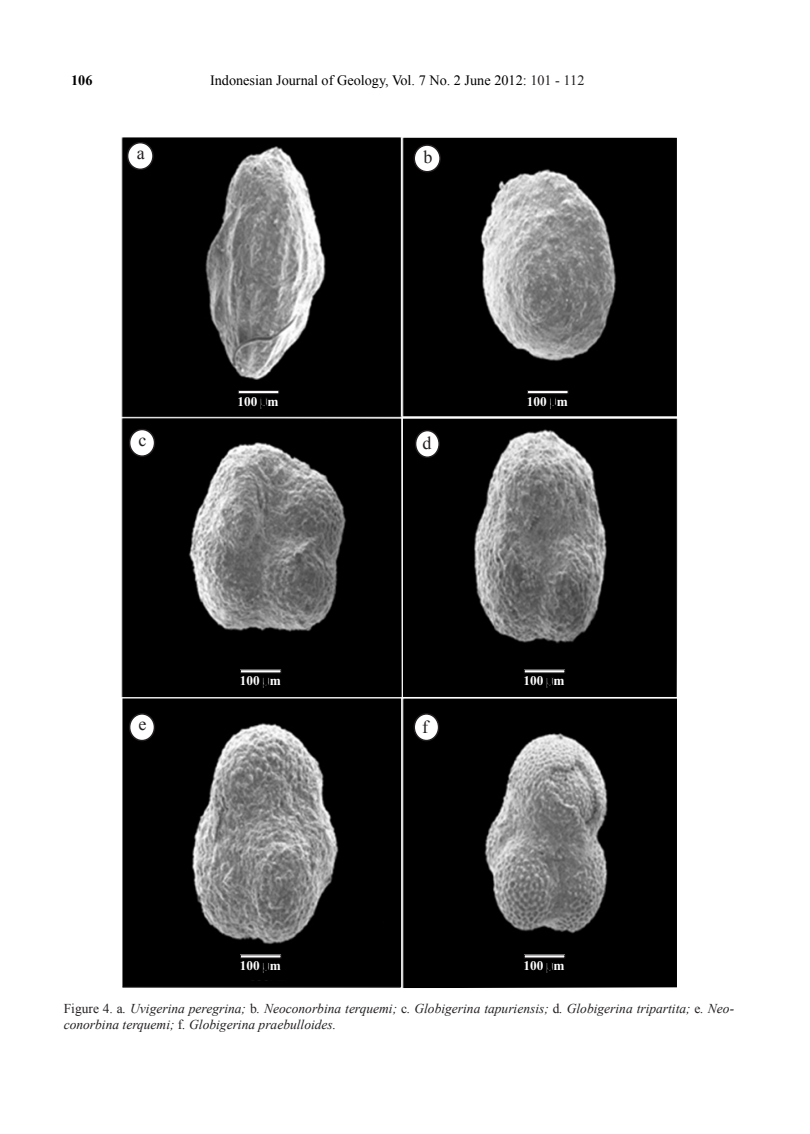
<style>
.page{position:relative;width:810px;height:1134px;background:#fff}
.page>*{position:absolute;margin:0;border:0;box-sizing:border-box;transform-origin:0 0}
.t1{font:18px "Times New Roman";color:#231f20}
.t2{font:14.25px "Times New Roman";color:#000}
.t3{font:700 14.25px "Times New Roman";color:#000}
.t4{font:italic 13.5px/16.2px "Times New Roman";color:#231f20}
.t5{font:700 13.35px "Times New Roman";color:#fff}
.s1{color:#231f20}
.s2{font-style:normal}
</style>
<div class="page">
<img style="left:121px;top:137px;width:556px;height:561px">
<img style="left:122px;top:698px;width:555px;height:290px">
<div style="left:223px;top:381px;width:73px;height:34px;background:#000"></div>
<div style="left:223px;top:380px;width:73px;height:35px;border:1px solid #000"></div>
<div style="left:238px;top:390px;width:41px;height:4px;border:1px solid #231f20"></div>
<svg style="left:260px;top:397px;width:8px;height:12px"></svg>
<div style="left:225px;top:660px;width:73px;height:34px;background:#000"></div>
<svg style="left:262px;top:677px;width:8px;height:11px"></svg>
<div style="left:225px;top:945px;width:73px;height:34px;background:#000"></div>
<div style="left:225px;top:945px;width:73px;height:35px;border:1px solid #000"></div>
<svg style="left:262px;top:963px;width:8px;height:10px"></svg>
<div style="left:512px;top:381px;width:73px;height:34px;background:#000"></div>
<div style="left:512px;top:380px;width:73px;height:35px;border:1px solid #000"></div>
<div style="left:527px;top:390px;width:41px;height:4px;border:1px solid #231f20"></div>
<svg style="left:550px;top:397px;width:6px;height:12px"></svg>
<div style="left:509px;top:660px;width:73px;height:34px;background:#000"></div>
<svg style="left:546px;top:677px;width:8px;height:11px"></svg>
<div style="left:509px;top:945px;width:73px;height:34px;background:#000"></div>
<div style="left:509px;top:945px;width:73px;height:35px;border:1px solid #000"></div>
<svg style="left:546px;top:962px;width:8px;height:11px"></svg>
<hr style="left:122px;top:987px;width:279px;height:1px;background:#231f20">
<div style="left:128px;top:143px;width:25px;height:26px;background:#fff;border-radius:50%"></div>
<div style="left:127px;top:142px;width:27px;height:28px;border:2px solid #231f20;border-radius:50%"></div>
<div style="left:414px;top:145px;width:26px;height:27px;background:#fff;border-radius:50%"></div>
<div style="left:414px;top:144px;width:27px;height:29px;border:2px solid #231f20;border-radius:50%"></div>
<div style="left:130px;top:430px;width:25px;height:26px;background:#fff;border-radius:50%"></div>
<div style="left:129px;top:429px;width:26px;height:28px;border:2px solid #231f20;border-radius:50%"></div>
<div style="left:416px;top:431px;width:23px;height:26px;background:#fff;border-radius:50%"></div>
<div style="left:415px;top:430px;width:25px;height:28px;border:2px solid #231f20;border-radius:50%"></div>
<div style="left:130px;top:714px;width:24px;height:27px;background:#fff;border-radius:50%"></div>
<div style="left:129px;top:713px;width:26px;height:28px;border:2px solid #231f20;border-radius:50%"></div>
<div style="left:414px;top:714px;width:25px;height:27px;background:#fff;border-radius:50%"></div>
<div style="left:414px;top:713px;width:25px;height:28px;border:2px solid #231f20;border-radius:50%"></div>
<p class="t3" style="left:71px;top:71px;width:23px">106</p>
<p class="t2" style="left:210px;top:71px;width:376px">Indonesian Journal of Geology, Vol. 7 No. 2 June 2012: <span class="s1">101 - 112</span></p>
<p class="t1" style="left:137px;top:141px;width:9px">a</p>
<p class="t1" style="left:424px;top:145px;width:10px">b</p>
<p class="t5" style="left:238px;top:392px;width:42px">100 m</p>
<p class="t1" style="left:139px;top:427px;width:9px">c</p>
<p class="t1" style="left:422px;top:431px;width:10px">d</p>
<p class="t5" style="left:240px;top:671px;width:42px">100 m</p>
<p class="t1" style="left:139px;top:712px;width:9px">e</p>
<p class="t1" style="left:422px;top:715px;width:7px">f</p>
<p class="t5" style="left:240px;top:956px;width:42px">100 m</p>
<p class="t5" style="left:527px;top:392px;width:42px">100 m</p>
<p class="t5" style="left:524px;top:671px;width:42px">100 m</p>
<p class="t5" style="left:524px;top:956px;width:42px">100 m</p>
<p class="t4" style="left:64px;top:1000px;width:672px"><span class="s2">Figure 4. a</span>. Uvigerina peregrina; <span class="s2">b</span>. Neoconorbina terquemi; <span class="s2">c</span>. Globigerina tapuriensis; <span class="s2">d</span>. Globigerina tripartita; <span class="s2">e</span>. Neo&shy;conorbina terquemi; <span class="s2">f</span>. Globigerina praebulloides.</p>
</div>
